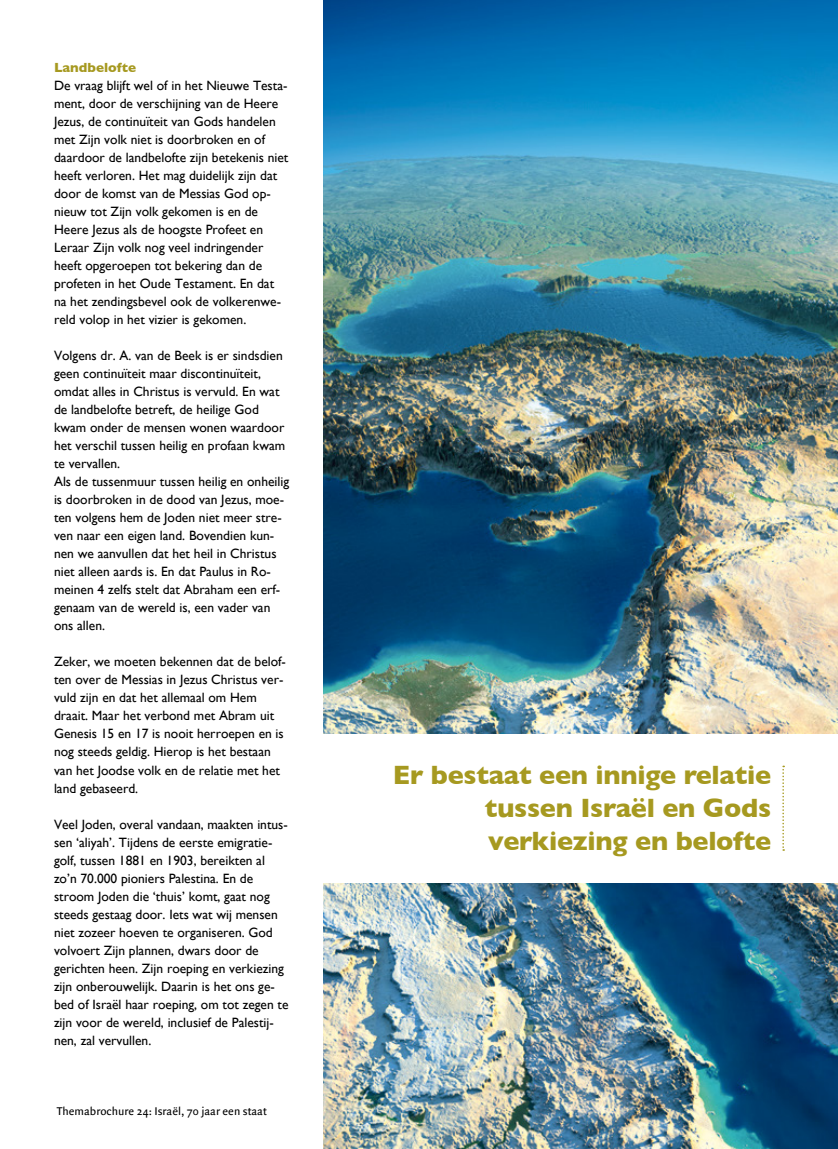
<style>
.page{position:relative;width:838px;height:1149px;background:#fff}
.page>*{position:absolute;margin:0;border:0;box-sizing:border-box;transform-origin:0 0}
.t1{font:700 27px/33px "Gill Sans";letter-spacing:-.01em;color:#a69920;text-align:justify}
.t2{font:13.5px/18px "Gill Sans";color:#000}
.t3{font:700 13.5px "Gill Sans";color:#a69920}
.t4{font:12px "Quadraat Sans";color:#000}
</style>
<div class="page">
<img style="left:323px;top:0;width:515px;height:1148px">
<div style="left:308px;top:733px;width:530px;height:149px;background:#fff"></div>
<svg style="left:782px;top:765px;width:2px;height:85px"></svg>
<p class="t3" style="left:54px;top:57px;width:84px">Landbelofte</p>
<p class="t2" style="left:54px;top:76px;width:236px">De vraag blijft wel of in het Nieuwe Testa&shy;ment, door de verschijning van de Heere Jezus, de continuïteit van Gods handelen met Zijn volk niet is doorbroken en of daardoor de landbelofte zijn betekenis niet heeft verloren. Het mag duidelijk zijn dat door de komst van de Messias God op&shy;nieuw tot Zijn volk gekomen is en de Heere Jezus als de hoogste Profeet en Leraar Zijn volk nog veel indringender heeft opgeroepen tot bekering dan de profeten in het Oude Testament. En dat na het zendingsbevel ook de volkerenwe&shy;reld volop in het vizier is gekomen.</p>
<p class="t2" style="left:54px;top:346px;width:237px">Volgens dr. A. van de Beek is er sindsdien geen continuïteit maar discontinuïteit, omdat alles in Christus is vervuld. En wat de landbelofte betreft, de heilige God kwam onder de mensen wonen waardoor het verschil tussen heilig en profaan kwam te vervallen.<br>Als de tussenmuur tussen heilig en onheilig is doorbroken in de dood van Jezus, moe&shy;ten volgens hem de Joden niet meer stre&shy;ven naar een eigen land. Bovendien kun&shy;nen we aanvullen dat het heil in Christus niet alleen aards is. En dat Paulus in Ro&shy;meinen 4 zelfs stelt dat Abraham een erf&shy;genaam van de wereld is, een vader van ons allen.</p>
<p class="t2" style="left:54px;top:652px;width:233px">Zeker, we moeten bekennen dat de belof&shy;ten over de Messias in Jezus Christus ver&shy;vuld zijn en dat het allemaal om Hem draait. Maar het verbond met Abram uit Genesis 15 en 17 is nooit herroepen en is nog steeds geldig. Hierop is het bestaan van het Joodse volk en de relatie met het land gebaseerd.</p>
<p class="t2" style="left:54px;top:814px;width:236px">Veel Joden, overal vandaan, maakten intus&shy;sen ‘aliyah’. Tijdens de eerste emigratie&shy;golf, tussen 1881 en 1903, bereikten al zo’n 70.000 pioniers Palestina. En de stroom Joden die ‘thuis’ komt, gaat nog steeds gestaag door. Iets wat wij mensen niet zozeer hoeven te organiseren. God volvoert Zijn plannen, dwars door de gerichten heen. Zijn roeping en verkiezing zijn onberouwelijk. Daarin is het ons ge&shy;bed of Israël haar roeping, om tot zegen te zijn voor de wereld, inclusief de Palestij&shy;nen, zal vervullen.</p>
<p class="t4" style="left:57px;top:1103px;width:211px">Themabrochure 24: Israël, 70 jaar een staat</p>
<h1 class="t1" style="left:485px;top:758px;width:288px;text-indent:-92px">Er bestaat een innige relatie tussen Israël en Gods verkiezing en belofte</h1>
</div>
